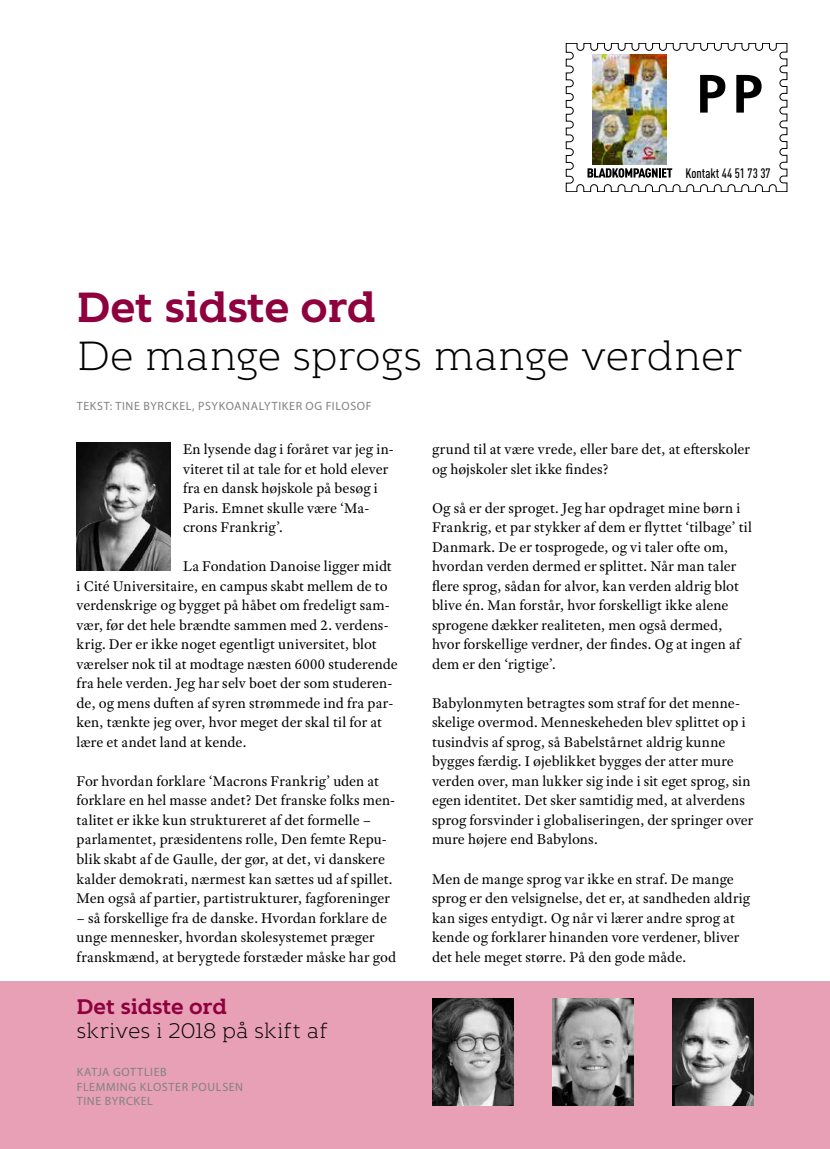
<style>
.page{position:relative;width:830px;height:1149px;background:#fff}
.page>*{position:absolute;margin:0;border:0;box-sizing:border-box;transform-origin:0 0}
.t1{font:700 42px "Kontrapunkt Bob";letter-spacing:-.005em;color:#8e003e}
.t2{font:300 40.5px "Kontrapunkt Bob";letter-spacing:-.02em;color:#000}
.t3{font:300 21px "Kontrapunkt Bob";letter-spacing:-.02em;color:#000}
.t4{font:700 21px "Kontrapunkt Bob";letter-spacing:-.005em;color:#8e003e}
.t5{font:15px/19.5px "Adobe Text Pro";letter-spacing:.005em;color:#000}
.t6{font:500 13.5px "DIN Cond";color:#000}
.t7{font:12px/14.4px "Myriad Pro";letter-spacing:.055em;color:#808285}
</style>
<div class="page">
<svg style="left:565px;top:43px;width:221px;height:149px"></svg>
<img style="left:592px;top:54px;width:73px;height:110px">
<div style="left:0;top:980px;width:829px;height:168px;background:#e7a0b6"></div>
<img style="left:672px;top:998px;width:81px;height:107px">
<img style="left:552px;top:998px;width:81px;height:107px">
<img style="left:432px;top:998px;width:81px;height:107px">
<img style="left:77px;top:442px;width:93px;height:128px">
<p class="t6" style="left:685px;top:165px;width:86px">Kontakt 44 51 73 37</p>
<h1 class="t1" style="left:77px;top:283px;width:301px">Det sidste ord</h1>
<h2 class="t2" style="left:77px;top:334px;width:666px">De mange sprogs mange verdner</h2>
<p class="t7" style="left:77px;top:398px;width:296px">TEKST: TINE BYRCKEL, PSYKOANALYTIKER OG FILOSOF</p>
<p class="t5" style="left:183px;top:439px;width:212px">En lysende dag i foråret var jeg in&shy;viteret til at tale for et hold elever fra en dansk højskole på besøg i<br>Paris. Emnet skulle være ‘Ma&shy;crons Frankrig’.</p>
<p class="t5" style="left:77px;top:556px;width:322px;text-indent:106px">La Fondation Danoise ligger midt i Cité Universitaire, en campus skabt mellem de to verdenskrige og bygget på håbet om fredeligt sam&shy;vær, før det hele brændte sammen med 2. verdens&shy;krig. Der er ikke noget egentligt universitet, blot værelser nok til at modtage næsten 6000 studerende fra hele verden. Jeg har selv boet der som studeren&shy;de, og mens duften af syren strømmede ind fra par&shy;ken, tænkte jeg over, hvor meget der skal til for at lære et andet land at kende.</p>
<p class="t5" style="left:77px;top:770px;width:320px">For hvordan forklare ‘Macrons Frankrig’ uden at forklare en hel masse andet? Det franske folks men&shy;talitet er ikke kun struktureret af det formelle – parlamentet, præsidentens rolle, Den femte Repu&shy;blik skabt af de Gaulle, der gør, at det, vi danskere kalder demokrati, nærmest kan sættes ud af spillet.<br>Men også af partier, partistrukturer, fagforeninger</p>
<p class="t5" style="left:77px;top:907px;width:321px">– så forskellige fra de danske. Hvordan forklare de unge mennesker, hvordan skolesystemet præger franskmænd, at berygtede forstæder måske har god</p>
<h3 class="t4" style="left:77px;top:993px;width:152px">Det sidste ord</h3>
<h3 class="t3" style="left:77px;top:1018px;width:253px">skrives i 2018 på skift af</h3>
<p class="t7" style="left:77px;top:1064px;width:168px">KATJA GOTTLIEB<br>FLEMMING KLOSTER POULSEN<br>TINE BYRCKEL</p>
<p class="t5" style="left:432px;top:439px;width:319px">grund til at være vrede, eller bare det, at efterskoler og højskoler slet ikke findes?</p>
<p class="t5" style="left:432px;top:497px;width:321px">Og så er der sproget. Jeg har opdraget mine børn i Frankrig, et par stykker af dem er flyttet ‘tilbage’ til Danmark. De er tosprogede, og vi taler ofte om, hvordan verden dermed er splittet. Når man taler flere sprog, sådan for alvor, kan verden aldrig blot blive én. Man forstår, hvor forskelligt ikke alene sprogene dækker realiteten, men også dermed, hvor forskellige verdner, der findes. Og at ingen af dem er den ‘rigtige’.</p>
<p class="t5" style="left:432px;top:692px;width:323px">Babylonmyten betragtes som straf for det menne&shy;skelige overmod. Menneskeheden blev splittet op i tusindvis af sprog, så Babelstårnet aldrig kunne bygges færdig. I øjeblikket bygges der atter mure verden over, man lukker sig inde i sit eget sprog, sin egen identitet. Det sker samtidig med, at alverdens sprog forsvinder i globaliseringen, der springer over mure højere end Babylons.</p>
<p class="t5" style="left:432px;top:868px;width:319px">Men de mange sprog var ikke en straf. De mange sprog er den velsignelse, det er, at sandheden aldrig kan siges entydigt. Og når vi lærer andre sprog at kende og forklarer hinanden vore verdener, bliver det hele meget større. På den gode måde.</p>
</div>
